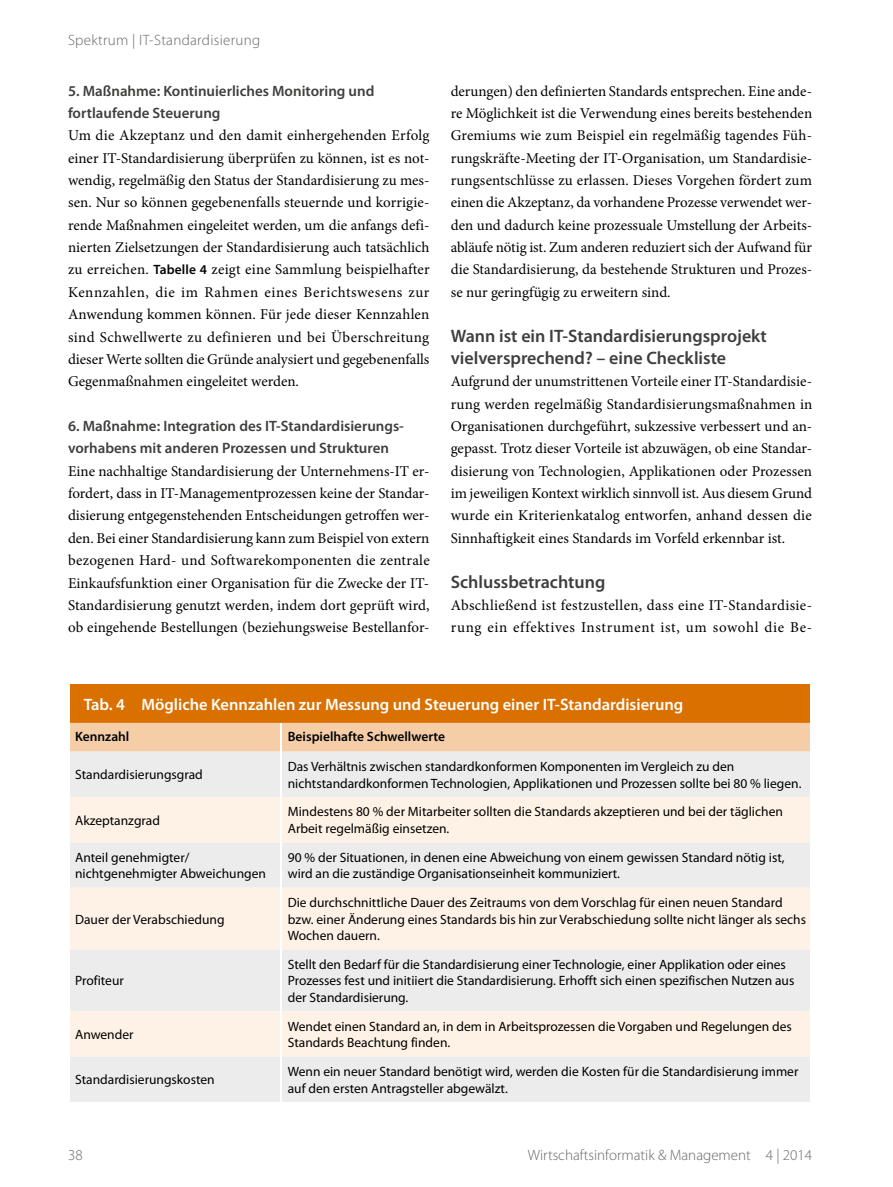
<style>
.page{position:relative;width:893px;height:1187px;background:#fff}
.page>*{position:absolute;margin:0;border:0;box-sizing:border-box;transform-origin:0 0}
.t1{font:600 18px/22.4px "Myriad Pro";color:#3e3e3d}
.t2{font:600 16.5px "Myriad Pro";color:#fff}
.t3{font:15px/22.4px "Minion Pro";color:#000;text-align:justify}
.t4{font:600 15px/22.4px "Myriad Pro";color:#3e3e3d}
.t5{font:15px/22.4px "Minion Pro";letter-spacing:.025em;color:#000}
.t6{font:300 15px "Myriad Pro";color:#676767}
.t7{font:300 15px "Myriad Pro";letter-spacing:.02em;color:#676767}
.t8{font:13.5px/16.5px "Myriad Pro";color:#000}
.t9{font:600 13.5px "Myriad Pro";color:#000}
.s1{font-family:"Myriad Pro";font-weight:600;font-size:13.5px}
</style>
<div class="page">
<div style="left:69px;top:684px;width:742px;height:38px;background:#d97000"></div>
<div style="left:70px;top:751px;width:740px;height:350px;background:#ececec"></div>
<svg style="left:70px;top:796px;width:740px;height:260px;background:#f6efe9"></svg>
<hr style="left:68px;top:684px;width:2px;height:38px;background:#fff">
<div style="left:70px;top:722px;width:740px;height:29px;background:#f5cea8"></div>
<hr style="left:281px;top:751px;width:1px;height:45px;background:#fff">
<hr style="left:281px;top:796px;width:1px;height:46px;background:#fff">
<hr style="left:281px;top:842px;width:1px;height:45px;background:#fff">
<hr style="left:281px;top:887px;width:1px;height:62px;background:#fff">
<hr style="left:281px;top:949px;width:1px;height:62px;background:#fff">
<hr style="left:281px;top:1011px;width:1px;height:45px;background:#fff">
<hr style="left:281px;top:1056px;width:1px;height:45px;background:#fff">
<p class="t7" style="left:68px;top:32px;width:194px">Spektrum | IT-Standardisierung</p>
<p class="t4" style="left:68px;top:79px;width:308px">5. Maßnahme: Kontinuierliches Monitoring und fortlaufende Steuerung</p>
<p class="t3" style="left:68px;top:124px;width:363px">Um die Akzeptanz und den damit einhergehenden Erfolg einer IT-Standardisierung überprüfen zu können, ist es not&shy;wendig, regelmäßig den Status der Standardisierung zu mes&shy;sen. Nur so können gegebenenfalls steuernde und korrigie&shy;rende Maßnahmen eingeleitet werden, um die anfangs defi&shy;nierten Zielsetzungen der Standardisierung auch tatsächlich zu erreichen. <span class="s1">Tabelle 4</span> zeigt eine Sammlung beispielhafter Kennzahlen, die im Rahmen eines Berichtswesens zur Anwendung kommen können. Für jede dieser Kennzahlen sind Schwellwerte zu definieren und bei Überschreitung dieser Werte sollten die Gründe analysiert und gegebenenfalls Gegenmaßnahmen eingeleitet werden.</p>
<p class="t4" style="left:68px;top:414px;width:337px">6. Maßnahme: Integration des IT-Standardisierungs&shy;vorhabens mit anderen Prozessen und Strukturen</p>
<p class="t3" style="left:68px;top:460px;width:363px">Eine nachhaltige Standardisierung der Unternehmens-IT er&shy;fordert, dass in IT-Managementprozessen keine der Standar&shy;disierung entgegenstehenden Entscheidungen getroffen wer&shy;den. Bei einer Standardisierung kann zum Beispiel von extern bezogenen Hard- und Softwarekomponenten die zentrale Einkaufsfunktion einer Organisation für die Zwecke der IT-Standardisierung genutzt werden, indem dort geprüft wird, ob eingehende Bestellungen (beziehungsweise Bestellanfor-</p>
<p class="t3" style="left:451px;top:80px;width:363px">derungen) den definierten Standards entsprechen. Eine ande&shy;re Möglichkeit ist die Verwendung eines bereits bestehenden Gremiums wie zum Beispiel ein regelmäßig tagendes Füh&shy;rungskräfte-Meeting der IT-Organisation, um Standardisie&shy;rungsentschlüsse zu erlassen. Dieses Vorgehen fördert zum einen die Akzeptanz, da vorhandene Prozesse verwendet wer&shy;den und dadurch keine prozessuale Umstellung der Arbeits&shy;abläufe nötig ist. Zum anderen reduziert sich der Aufwand für die Standardisierung, da bestehende Strukturen und Prozes&shy;se nur geringfügig zu erweitern sind.</p>
<p class="t1" style="left:451px;top:324px;width:318px">Wann ist ein IT-Standardisierungsprojekt vielversprechend? – eine Checkliste</p>
<p class="t3" style="left:451px;top:370px;width:363px">Aufgrund der unumstrittenen Vorteile einer IT-Standardisie&shy;rung werden regelmäßig Standardisierungsmaßnahmen in Organisationen durchgeführt, sukzessive verbessert und an&shy;gepasst. Trotz dieser Vorteile ist abzuwägen, ob eine Standar&shy;disierung von Technologien, Applikationen oder Prozessen im jeweiligen Kontext wirklich sinnvoll ist. Aus diesem Grund wurde ein Kriterienkatalog entworfen, anhand dessen die Sinnhaftigkeit eines Standards im Vorfeld erkennbar ist.</p>
<p class="t1" style="left:451px;top:569px;width:156px">Schlussbetrachtung</p>
<p class="t5" style="left:451px;top:594px;width:363px">Abschließend ist festzustellen, dass eine IT-Standardisie&shy;rung ein effektives Instrument ist, um sowohl die Be-</p>
<p class="t2" style="left:84px;top:693px;width:601px">Tab. 4 Mögliche Kennzahlen zur Messung und Steuerung einer IT-Standardisierung</p>
<p class="t9" style="left:75px;top:728px;width:56px">Kennzahl</p>
<p class="t9" style="left:288px;top:728px;width:159px">Beispielhafte Schwellwerte</p>
<p class="t8" style="left:75px;top:766px;width:129px">Standardisierungsgrad</p>
<p class="t8" style="left:288px;top:758px;width:515px">Das Verhältnis zwischen standardkonformen Komponenten im Vergleich zu den nichtstandardkonformen Technologien, Applikationen und Prozessen sollte bei 80 % liegen.</p>
<p class="t8" style="left:75px;top:811px;width:86px">Akzeptanzgrad</p>
<p class="t8" style="left:288px;top:803px;width:497px">Mindestens 80 % der Mitarbeiter sollten die Standards akzeptieren und bei der täglichen<br>Arbeit regelmäßig einsetzen.</p>
<p class="t8" style="left:75px;top:848px;width:192px">Anteil genehmigter/ nichtgenehmigter Abweichungen</p>
<p class="t8" style="left:288px;top:848px;width:498px">90 % der Situationen, in denen eine Abweichung von einem gewissen Standard nötig ist, wird an die zuständige Organisationseinheit kommuniziert.</p>
<p class="t8" style="left:75px;top:910px;width:151px">Dauer der Verabschiedung</p>
<p class="t8" style="left:288px;top:894px;width:520px">Die durchschnittliche Dauer des Zeitraums von dem Vorschlag für einen neuen Standard bzw. einer Änderung eines Standards bis hin zur Verabschiedung sollte nicht länger als sechs<br>Wochen dauern.</p>
<p class="t8" style="left:75px;top:972px;width:50px">Profiteur</p>
<p class="t8" style="left:288px;top:955px;width:508px">Stellt den Bedarf für die Standardisierung einer Technologie, einer Applikation oder eines<br>Prozesses fest und initiiert die Standardisierung. Erhofft sich einen spezifischen Nutzen aus der Standardisierung.</p>
<p class="t8" style="left:75px;top:1025px;width:60px">Anwender</p>
<p class="t8" style="left:288px;top:1017px;width:506px">Wendet einen Standard an, in dem in Arbeitsprozessen die Vorgaben und Regelungen des<br>Standards Beachtung finden.</p>
<p class="t8" style="left:75px;top:1071px;width:141px">Standardisierungskosten</p>
<p class="t8" style="left:288px;top:1062px;width:512px">Wenn ein neuer Standard benötigt wird, werden die Kosten für die Standardisierung immer auf den ersten Antragsteller abgewälzt.</p>
<p class="t6" style="left:68px;top:1146px;width:16px">38</p>
<p class="t6" style="left:528px;top:1146px;width:286px">Wirtschaftsinformatik &amp; Management 4 | 2014</p>
</div>
